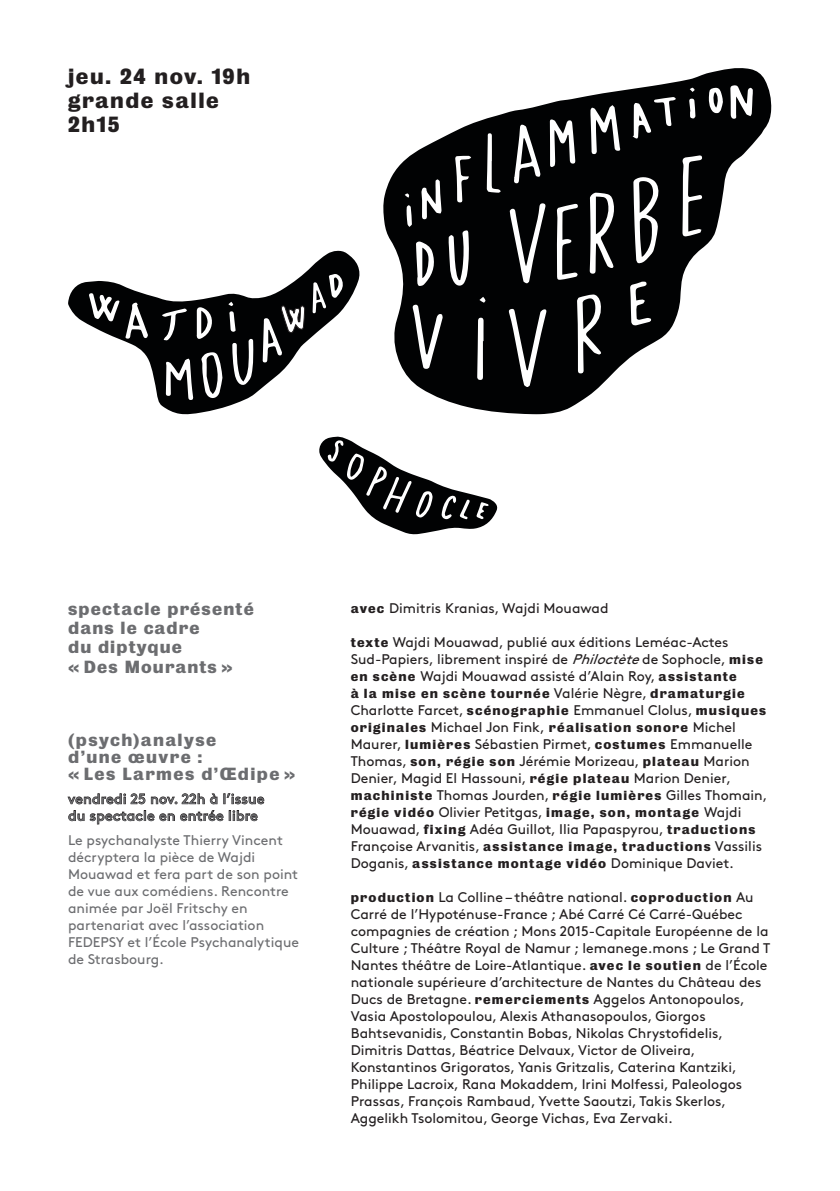
<style>
.page{position:relative;width:840px;height:1191px;background:#fff}
.page>*{position:absolute;margin:0;border:0;box-sizing:border-box;transform-origin:0 0}
.t1{font:700 20px/24px "Bureau Grot";letter-spacing:.075em;color:#231f20}
.t2{font:700 16px/19.2px "Bureau Grot";letter-spacing:.07em;color:#6c6d70}
.t3{font:700 16px/17px "Bureau Grot";letter-spacing:.09em;color:#6c6d70}
.t4{font:14px/17px "Brown Std";color:#231f20}
.t5{font:14px/17px "Brown Std";color:#6c6d70}
.t6{font:14px/16.8px "Brown Std";letter-spacing:.02em;color:#6c6d70}
.t7{font:700 12px "Bureau Grot";letter-spacing:.095em;color:#231f20}
.s1{font-family:"Bureau Grot";font-weight:700;font-size:12px}
.s2{font-style:italic}
.s3{font-family:"Brown Std";font-weight:400;font-size:14px}
</style>
<div class="page">
<svg style="left:67px;top:793px;width:78px;height:11px"></svg>
<svg style="left:151px;top:793px;width:66px;height:11px"></svg>
<svg style="left:223px;top:793px;width:41px;height:11px"></svg>
<svg style="left:68px;top:810px;width:155px;height:14px"></svg>
<svg style="left:229px;top:810px;width:29px;height:11px"></svg>
<svg style="left:383px;top:68px;width:388px;height:346px;fill:#010203"></svg>
<svg style="left:633px;top:176px;width:26px;height:87px"></svg>
<svg style="left:589px;top:192px;width:25px;height:82px"></svg>
<svg style="left:576px;top:294px;width:25px;height:79px"></svg>
<svg style="left:508px;top:308px;width:38px;height:79px"></svg>
<svg style="left:509px;top:203px;width:36px;height:80px"></svg>
<svg style="left:590px;top:105px;width:30px;height:49px"></svg>
<svg style="left:681px;top:155px;width:21px;height:82px"></svg>
<svg style="left:412px;top:304px;width:30px;height:65px"></svg>
<svg style="left:549px;top:119px;width:26px;height:48px"></svg>
<svg style="left:556px;top:203px;width:22px;height:77px"></svg>
<svg style="left:448px;top:230px;width:21px;height:57px"></svg>
<svg style="left:513px;top:124px;width:27px;height:59px"></svg>
<svg style="left:416px;top:241px;width:19px;height:45px"></svg>
<svg style="left:729px;top:85px;width:23px;height:34px"></svg>
<svg style="left:421px;top:179px;width:20px;height:40px"></svg>
<svg style="left:629px;top:281px;width:22px;height:45px"></svg>
<svg style="left:477px;top:318px;width:6px;height:62px"></svg>
<svg style="left:486px;top:133px;width:14px;height:60px"></svg>
<svg style="left:455px;top:156px;width:16px;height:46px"></svg>
<svg style="left:708px;top:87px;width:14px;height:26px"></svg>
<svg style="left:632px;top:97px;width:43px;height:42px"></svg>
<svg style="left:688px;top:98px;width:7px;height:20px"></svg>
<svg style="left:406px;top:205px;width:5px;height:22px"></svg>
<svg style="left:479px;top:297px;width:6px;height:6px"></svg>
<svg style="left:689px;top:88px;width:5px;height:4px"></svg>
<svg style="left:404px;top:193px;width:5px;height:5px"></svg>
<svg style="left:68px;top:250px;width:292px;height:165px"></svg>
<svg style="left:165px;top:358px;width:28px;height:42px"></svg>
<svg style="left:201px;top:352px;width:21px;height:48px"></svg>
<svg style="left:232px;top:339px;width:21px;height:47px"></svg>
<svg style="left:262px;top:284px;width:43px;height:78px"></svg>
<svg style="left:89px;top:293px;width:59px;height:46px"></svg>
<svg style="left:196px;top:306px;width:18px;height:34px"></svg>
<svg style="left:162px;top:308px;width:25px;height:33px"></svg>
<svg style="left:312px;top:274px;width:31px;height:39px"></svg>
<svg style="left:228px;top:302px;width:7px;height:30px"></svg>
<svg style="left:319px;top:436px;width:178px;height:98px"></svg>
<h1 class="t1" style="left:68px;top:65px;width:183px">jeu. 24 nov. 19h grande salle<br>2h15</h1>
<p class="t2" style="left:68px;top:599px;width:187px">spectacle présenté dans le cadre<br>du diptyque<br>« Des Mourants »</p>
<p class="t3" style="left:68px;top:731px;width:229px">(psych)analyse<br>d’une œuvre :<br>« Les Larmes d’Œdipe »</p>
<p class="t6" style="left:68px;top:790px;width:198px">vendredi 25 nov. 22h à l’issue du spectacle en entrée libre</p>
<p class="t5" style="left:68px;top:831px;width:232px">Le psychanalyste Thierry Vincent décryptera la pièce de Wajdi<br>Mouawad et fera part de son point de vue aux comédiens. Rencontre animée par Joël Fritschy en partenariat avec l’association<br>FEDEPSY et l’École Psychanalytique de Strasbourg.</p>
<p class="t4" style="left:350px;top:599px;width:259px"><span class="s1">avec</span> Dimitris Kranias, Wajdi Mouawad</p>
<p class="t4" style="left:350px;top:633px;width:413px"><span class="s1">texte</span> Wajdi Mouawad, publié aux éditions Leméac-Actes<br>Sud-Papiers, librement inspiré de <span class="s2">Philoctète</span>de Sophocle, <span class="s1">mise en scène</span> Wajdi Mouawad assisté d’Alain Roy, <span class="s1">assistante</span></p>
<p class="t7" style="left:350px;top:686px;width:395px">à la mise en scène tournée <span class="s3">Valérie Nègre,</span> dramaturgie</p>
<p class="t4" style="left:350px;top:701px;width:417px">Charlotte Farcet, <span class="s1">scénographie</span> Emmanuel Clolus, <span class="s1">musiques</span></p>
<p class="t7" style="left:350px;top:720px;width:386px">originales <span class="s3">Michael Jon Fink,</span> réalisation sonore <span class="s3">Michel</span></p>
<p class="t4" style="left:350px;top:735px;width:418px">Maurer, <span class="s1">lumières</span> Sébastien Pirmet, <span class="s1">costumes</span> Emmanuelle Thomas, <span class="s1">son, régie son</span> Jérémie Morizeau, <span class="s1">plateau</span> Marion Denier, Magid El Hassouni, <span class="s1">régie plateau</span> Marion Denier, <span class="s1">machiniste</span> Thomas Jourden, <span class="s1">régie lumières</span> Gilles Thomain,</p>
<p class="t7" style="left:350px;top:805px;width:392px">régie vidéo <span class="s3">Olivier Petitgas,</span> image, son, montage <span class="s3">Wajdi</span></p>
<p class="t4" style="left:350px;top:820px;width:412px">Mouawad, <span class="s1">fixing</span> Adéa Guillot, Ilia Papaspyrou, <span class="s1">traductions<br></span>Françoise Arvanitis, <span class="s1">assistance image, traductions</span> Vassilis<br>Doganis, <span class="s1">assistance montage vidéo</span> Dominique Daviet.</p>
<p class="t4" style="left:350px;top:888px;width:421px"><span class="s1">production</span> La Colline – théâtre national. <span class="s1">coproduction</span> Au Carré de l’Hypoténuse-France ; Abé Carré Cé Carré-Québec compagnies de création ; Mons 2015-Capitale Européenne de la Culture ; Théâtre Royal de Namur ; lemanege.mons ; Le Grand T Nantes théâtre de Loire-Atlantique. <span class="s1">avec le soutien</span> de l’École nationale supérieure d’architecture de Nantes du Château des Ducs de Bretagne. <span class="s1">remerciements</span> Aggelos Antonopoulos, Vasia Apostolopoulou, Alexis Athanasopoulos, Giorgos Bahtsevanidis, Constantin Bobas, Nikolas Chrystofidelis, Dimitris Dattas, Béatrice Delvaux, Victor de Oliveira, Konstantinos Grigoratos, Yanis Gritzalis, Caterina Kantziki, Philippe Lacroix, Rana Mokaddem, Irini Molfessi, Paleologos Prassas, François Rambaud, Yvette Saoutzi, Takis Skerlos, Aggelikh Tsolomitou, George Vichas, Eva Zervaki.</p>
</div>
